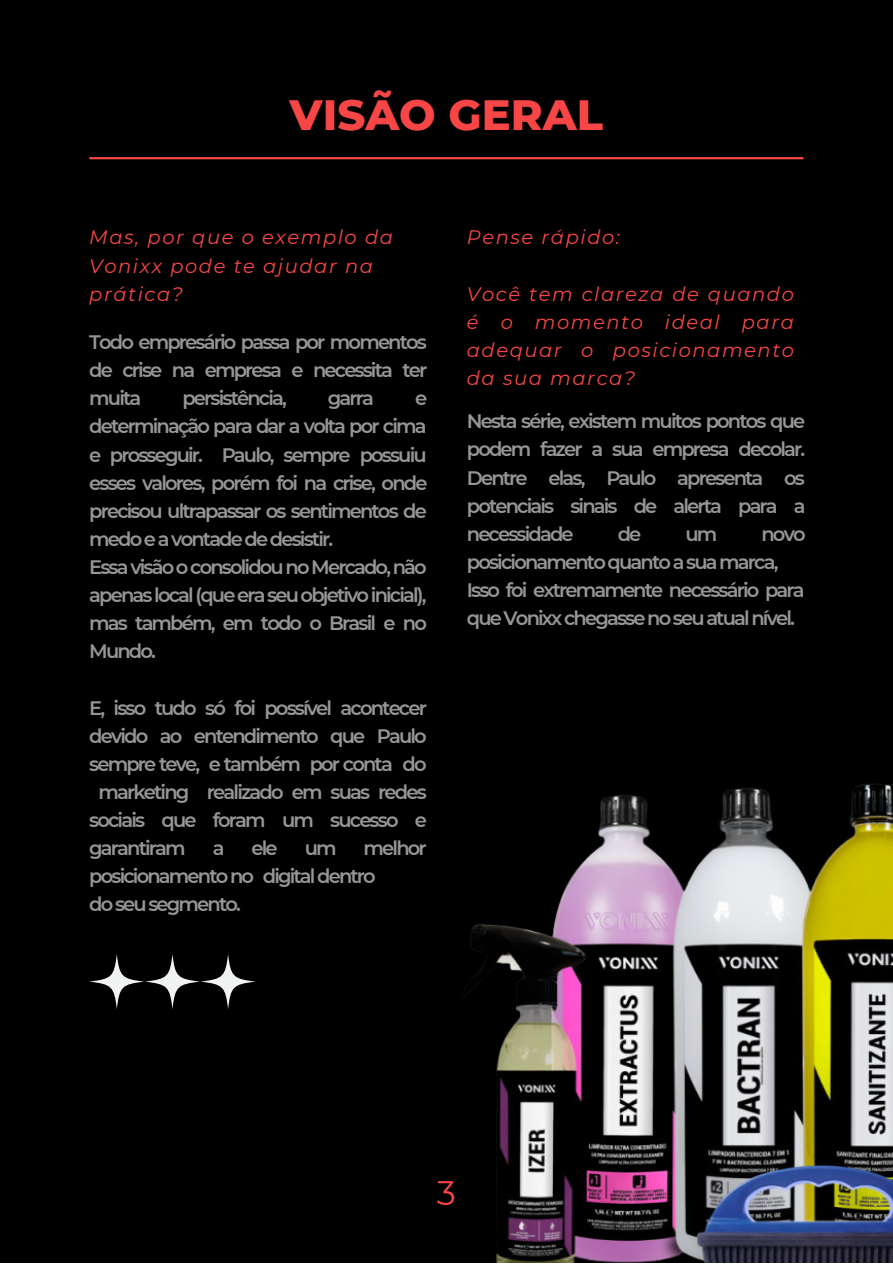
<style>
.page{position:relative;width:893px;height:1264px;background:#fff}
.page>*{position:absolute;margin:0;border:0;box-sizing:border-box;transform-origin:0 0}
.t1{font:800 43.2px "Montserrat";color:#f84646}
.t2{font:33.9px "Montserrat";color:#f84646}
.t3{font:600 19.5px/28px "Montserrat";letter-spacing:-.095em;color:#969696}
.t4{font:italic 19.5px/28px "Montserrat";letter-spacing:.08em;color:#f84646}
</style>
<div class="page">
<div style="left:0;top:0;width:892px;height:1262px;background:#000"></div>
<hr style="left:89px;top:157px;width:714px;height:2px;background:#f84646">
<svg style="left:89px;top:954px;width:166px;height:55px"></svg>
<img style="left:471px;top:784px;width:421px;height:478px">
<h1 class="t1" style="left:289px;top:88px;width:315px">VISÃO GERAL</h1>
<p class="t4" style="left:89px;top:223px;width:305px">Mas, por que o exemplo da<br>Vonixx pode te ajudar na prática?</p>
<p class="t3" style="left:89px;top:328px;width:339px;text-align:justify">Todo empresário passa por momentos de crise na empresa e necessita ter muita</p>
<p class="t3" style="left:182px;top:384px;width:106px">persistência,</p>
<p class="t3" style="left:328px;top:384px;width:48px">garra</p>
<p class="t3" style="left:89px;top:384px;width:340px;text-indent:326px">e determinação para dar a volta por cima e prosseguir. Paulo, sempre possuiu esses valores, porém foi na crise, onde precisou ultrapassar os sentimentos de medo e a vontade de desistir.<br>Essa visão o consolidou no Mercado, não apenas local (que era seu objetivo inicial), mas também, em todo o Brasil e no<br>Mundo.</p>
<p class="t3" style="left:89px;top:693px;width:339px">E, isso tudo só foi possível acontecer</p>
<p class="t3" style="left:89px;top:721px;width:339px">devido ao entendimento que Paulo</p>
<p class="t3" style="left:89px;top:749px;width:339px">sempre teve, e também por conta do</p>
<p class="t3" style="left:98px;top:778px;width:330px">marketing realizado em suas redes</p>
<p class="t3" style="left:89px;top:806px;width:339px">sociais que foram um sucesso e</p>
<p class="t3" style="left:89px;top:834px;width:98px">garantiram</p>
<p class="t3" style="left:213px;top:834px;width:13px">a</p>
<p class="t3" style="left:251px;top:834px;width:28px">ele</p>
<p class="t3" style="left:305px;top:834px;width:33px">um</p>
<p class="t3" style="left:89px;top:834px;width:339px;text-indent:274px">melhor posicionamento no digital dentro<br>do seu segmento.</p>
<p class="t4" style="left:467px;top:223px;width:155px">Pense rápido:</p>
<p class="t4" style="left:467px;top:279px;width:328px;text-align:justify">Você tem clareza de quando é o momento ideal para adequar o posicionamento da sua marca?</p>
<p class="t3" style="left:467px;top:407px;width:340px;text-align:justify">Nesta série, existem muitos pontos que podem fazer a sua empresa decolar.<br>Dentre elas, Paulo apresenta os potenciais sinais de alerta para a necessidade</p>
<p class="t3" style="left:617px;top:520px;width:25px">de</p>
<p class="t3" style="left:685px;top:520px;width:33px">um</p>
<p class="t3" style="left:467px;top:520px;width:340px;text-indent:294px">novo posicionamento quanto a sua marca,<br>Isso foi extremamente necessário para que Vonixx chegasse no seu atual nível.</p>
<h2 class="t2" style="left:437px;top:1172px;width:21px">3</h2>
</div>
